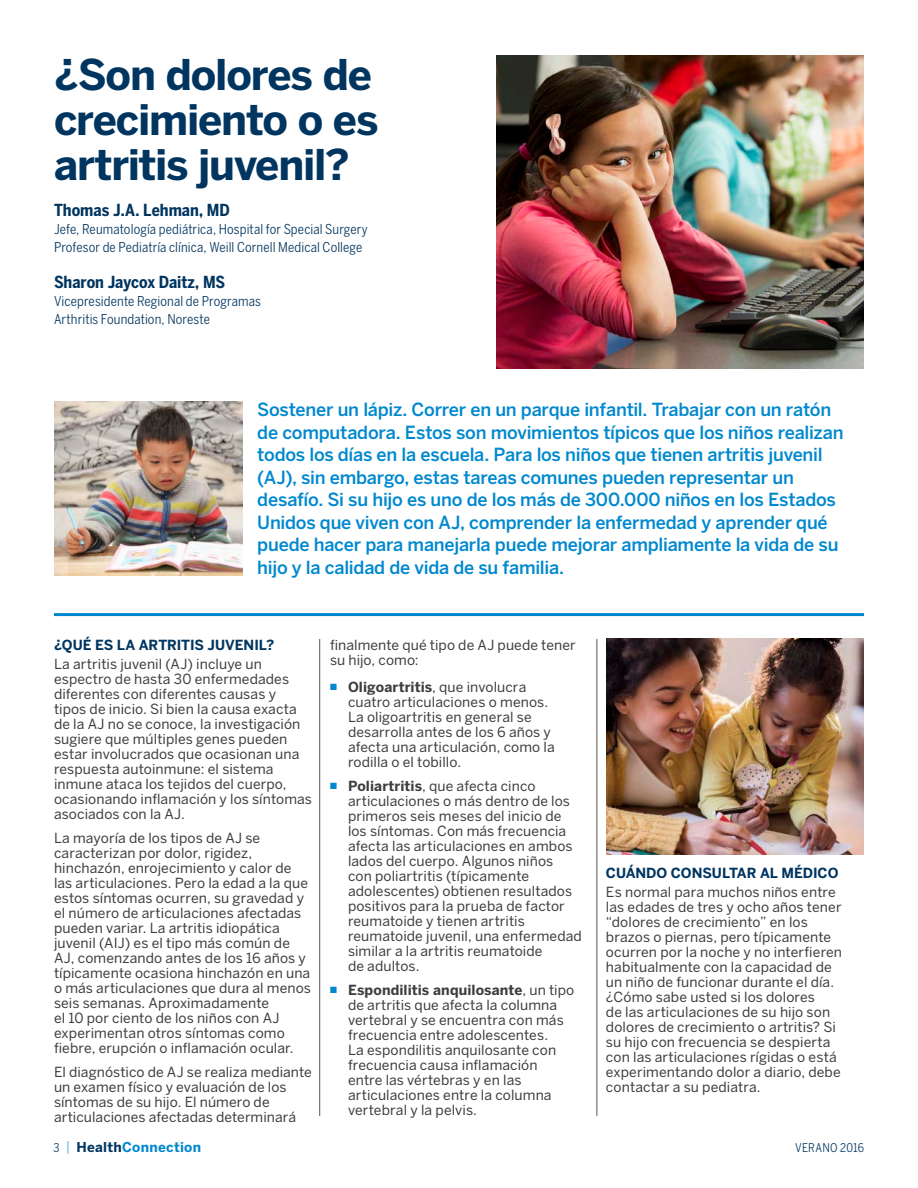
<style>
.page{position:relative;width:918px;height:1188px;background:#fff}
.page>*{position:absolute;margin:0;border:0;box-sizing:border-box;transform-origin:0 0}
.blue_Headline{font:700 42px/45px "Benton Sans";letter-spacing:-.03em;color:#003560}
.Benton_9_12_body_cop{font:500 18px/22.5px "Benton Sans";letter-spacing:-.015em;color:#0088ce}
.article_author{font:700 16.5px "Benton Sans Condensed";color:#003560}
.Benton_9_12_body_cop-2{font:13.8px/15px "Benton Sans";letter-spacing:.005em;color:#3e3e3f}
.Benton_9_12_body_cop-3{font:700 13.8px "Benton Sans";letter-spacing:-.005em;color:#003560}
.article_author-2{font:13.5px "Benton Sans Condensed";letter-spacing:.01em;color:#003560}
.t1{font:700 13.5px "Benton Sans";letter-spacing:.02em;color:#0088ce}
.t2{font:12px "Benton Sans Condensed";letter-spacing:.02em;color:#003560}
.s1{color:#0088ce}
.s2{font-weight:700}
.s3{font-family:"Benton Sans Condensed";font-weight:400;font-size:12px;color:#003560}
.s4{font-weight:300}
.s5{color:#003560}
</style>
<div class="page">
<hr style="left:319px;top:639px;width:1px;height:477px;background:#57585a">
<hr style="left:596px;top:639px;width:1px;height:477px;background:#57585a">
<img style="left:496px;top:55px;width:368px;height:314px">
<hr style="left:54px;top:613px;width:810px;height:3px;background:#0088ce">
<img style="left:606px;top:639px;width:258px;height:216px">
<img style="left:54px;top:401px;width:189px;height:175px">
<p class="blue_Headline" style="left:54px;top:53px;width:326px">¿Son dolores de crecimiento o es artritis juvenil?</p>
<p class="article_author" style="left:54px;top:200px;width:177px">Thomas J.A. Lehman, MD</p>
<p class="article_author-2" style="left:54px;top:221px;width:315px">Jefe, Reumatología pediátrica, Hospital for Special Surgery</p>
<p class="article_author-2" style="left:54px;top:239px;width:310px">Profesor de Pediatría clínica, Weill Cornell Medical College</p>
<p class="article_author" style="left:54px;top:272px;width:173px">Sharon Jaycox Daitz, MS</p>
<p class="article_author-2" style="left:54px;top:293px;width:208px">Vicepresidente Regional de Programas</p>
<p class="article_author-2" style="left:54px;top:311px;width:158px">Arthritis Foundation, Noreste</p>
<p class="Benton_9_12_body_cop" style="left:257px;top:399px;width:588px">Sostener un lápiz. Correr en un parque infantil. Trabajar con un ratón de computadora. Estos son movimientos típicos que los niños realizan todos los días en la escuela. Para los niños que tienen artritis juvenil (AJ), sin embargo, estas tareas comunes pueden representar un desafío. Si su hijo es uno de los más de 300.000 niños en los Estados Unidos que viven con AJ, comprender la enfermedad y aprender qué puede hacer para manejarla puede mejorar ampliamente la vida de su hijo y la calidad de vida de su familia.</p>
<p class="Benton_9_12_body_cop-3" style="left:54px;top:636px;width:222px">¿QUÉ ES LA ARTRITIS JUVENIL?</p>
<p class="Benton_9_12_body_cop-2" style="left:54px;top:657px;width:260px">La artritis juvenil (AJ) incluye un espectro de hasta 30 enfermedades diferentes con diferentes causas y<br>tipos de inicio. Si bien la causa exacta de la AJ no se conoce, la investigación sugiere que múltiples genes pueden estar involucrados que ocasionan una respuesta autoinmune: el sistema inmune ataca los tejidos del cuerpo, ocasionando inflamación y los síntomas asociados con la AJ.</p>
<p class="Benton_9_12_body_cop-2" style="left:54px;top:831px;width:259px">La mayoría de los tipos de AJ se caracterizan por dolor, rigidez, hinchazón, enrojecimiento y calor de las articulaciones. Pero la edad a la que estos síntomas ocurren, su gravedad y el número de articulaciones afectadas pueden variar. La artritis idiopática juvenil (AIJ) es el tipo más común de AJ, comenzando antes de los 16 años y típicamente ocasiona hinchazón en una o más articulaciones que dura al menos seis semanas. Aproximadamente<br>el 10 por ciento de los niños con AJ experimentan otros síntomas como fiebre, erupción o inflamación ocular.</p>
<p class="Benton_9_12_body_cop-2" style="left:54px;top:1065px;width:259px">El diagnóstico de AJ se realiza mediante un examen físico y evaluación de los síntomas de su hijo. El número de articulaciones afectadas determinará</p>
<p class="Benton_9_12_body_cop-2" style="left:330px;top:637px;width:247px">finalmente qué tipo de AJ puede tener su hijo, como:</p>
<p class="Benton_9_12_body_cop-2" style="left:348px;top:679px;width:208px;text-indent:-18px"><span class="s1">■</span> <span class="s2">Oligoartritis</span>, que involucra cuatro articulaciones o menos.<br>La oligoartritis en general se desarrolla antes de los 6 años y afecta una articulación, como la rodilla o el tobillo.</p>
<p class="Benton_9_12_body_cop-2" style="left:348px;top:778px;width:235px;text-indent:-18px"><span class="s1">■</span> <span class="s2">Poliartritis</span>, que afecta cinco articulaciones o más dentro de los primeros seis meses del inicio de los síntomas. Con más frecuencia afecta las articulaciones en ambos lados del cuerpo. Algunos niños<br>con poliartritis (típicamente adolescentes) obtienen resultados positivos para la prueba de factor reumatoide y tienen artritis reumatoide juvenil, una enfermedad similar a la artritis reumatoide<br>de adultos.</p>
<p class="Benton_9_12_body_cop-2" style="left:348px;top:982px;width:228px;text-indent:-18px"><span class="s1">■</span> <span class="s2">Espondilitis anquilosante</span>, un tipo de artritis que afecta la columna vertebral y se encuentra con más frecuencia entre adolescentes.<br>La espondilitis anquilosante con frecuencia causa inflamación entre las vértebras y en las articulaciones entre la columna vertebral y la pelvis.</p>
<p class="Benton_9_12_body_cop-3" style="left:606px;top:864px;width:234px">CUÁNDO CONSULTAR AL MÉDICO</p>
<p class="Benton_9_12_body_cop-2" style="left:606px;top:885px;width:238px">Es normal para muchos niños entre las edades de tres y ocho años tener “dolores de crecimiento” en los brazos o piernas, pero típicamente ocurren por la noche y no interfieren habitualmente con la capacidad de un niño de funcionar durante el día. ¿Cómo sabe usted si los dolores<br>de las articulaciones de su hijo son dolores de crecimiento o artritis? Si su hijo con frecuencia se despierta con las articulaciones rígidas o está experimentando dolor a diario, debe contactar a su pediatra.</p>
<p class="t1" style="left:53px;top:1139px;width:149px"><span class="s3">3</span> <span class="s4">|</span> <span class="s5">Health</span>Connection</p>
<p class="t2" style="left:795px;top:1140px;width:70px">VERANO 2016</p>
</div>
